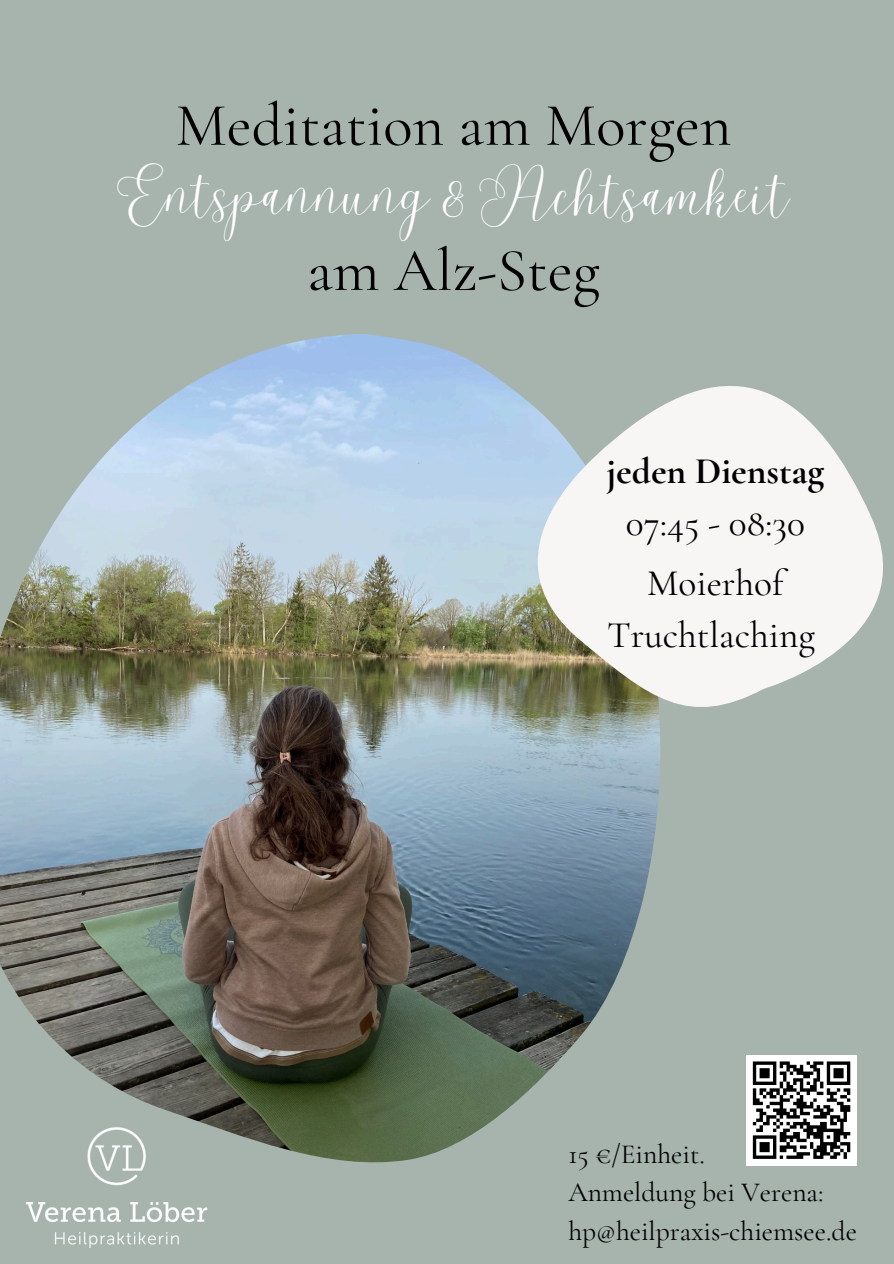
<style>
.page{position:relative;width:894px;height:1264px;background:#fff}
.page>*{position:absolute;margin:0;border:0;box-sizing:border-box;transform-origin:0 0}
.t1{font:61.05px "Cormorant Garamond";color:#000}
.t2{font:48.6px "Malibu";color:#fff}
.t3{font:700 37.35px/51.9px "Cormorant Garamond";color:#000;text-align:center}
.t4{font:37.35px/51.9px "Cormorant Garamond";color:#000;text-align:center}
.t5{font:27.6px "Cormorant Garamond";color:#000}
.s1{font-weight:400}
</style>
<div class="page">
<div style="left:0;top:0;width:893px;height:1263px;background:#a6b4ad"></div>
<img style="left:0;top:334px;width:660px;height:828px">
<svg style="left:511px;top:345px;width:372px;height:384px;fill:#f8f6f5"></svg>
<img style="left:24px;top:1125px;width:185px;height:122px">
<div style="left:746px;top:1054px;width:110px;height:111px;background:#fff"></div>
<svg style="left:752px;top:1061px;width:99px;height:98px"></svg>
<p class="t1" style="left:175px;top:88px;width:557px">Meditation am Morgen</p>
<p class="t2" style="left:117px;top:165px;width:674px">Entspannung &amp; Achtsamkeit</p>
<h3 class="t1" style="left:307px;top:233px;width:294px">am Alz-Steg</h3>
<h3 class="t3" style="left:606px;top:445px;width:219px">jeden Dienstag<br><span class="s1">07:45 - 08:30</span></h3>
<p class="t4" style="left:607px;top:557px;width:209px">Moierhof<br>Truchtlaching</p>
<h1 class="t5" style="left:568px;top:1137px;width:138px">15 €/Einheit.</h1>
<h2 class="t5" style="left:568px;top:1175px;width:257px">Anmeldung bei Verena:</h2>
<p class="t5" style="left:568px;top:1214px;width:290px">hp@heilpraxis-chiemsee.de</p>
</div>
